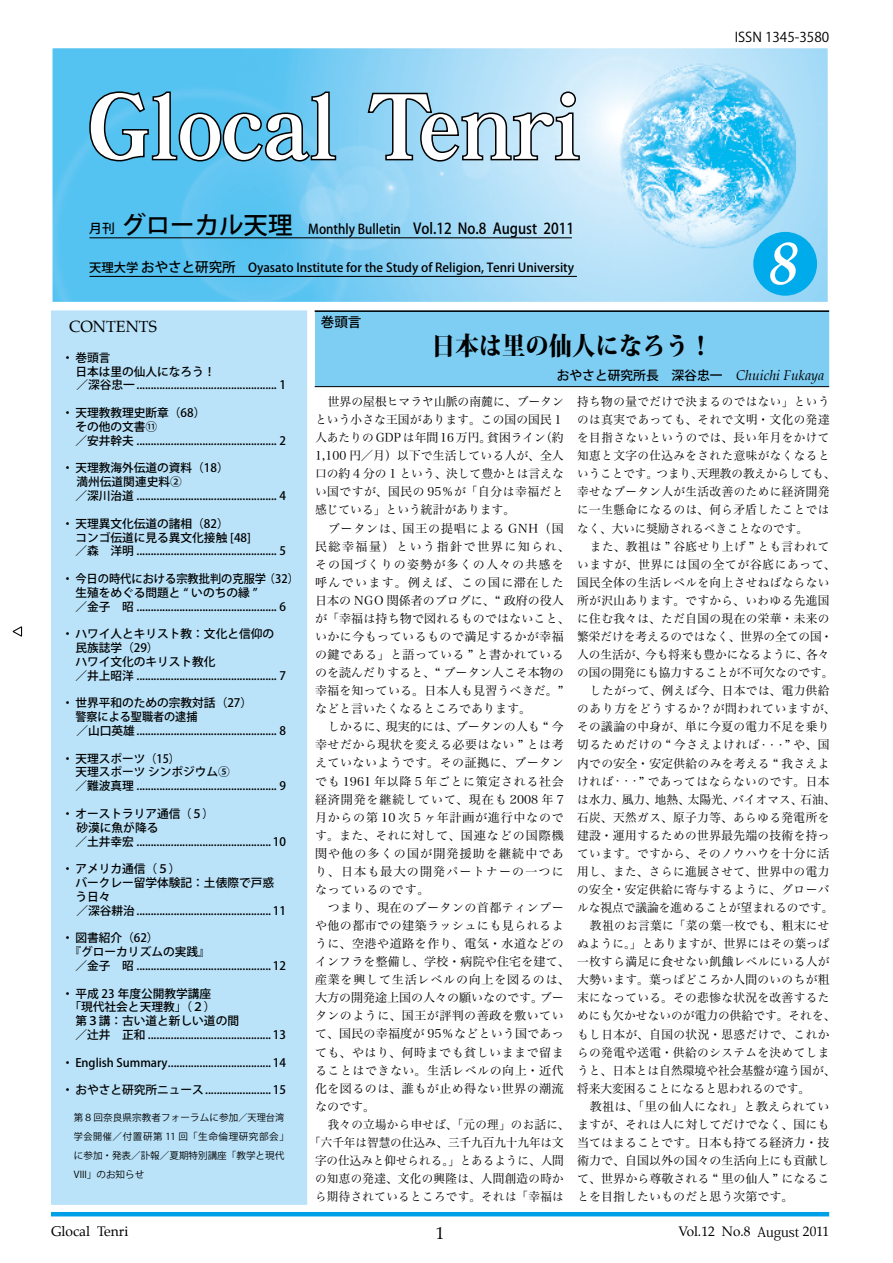
<style>
.page{position:relative;width:893px;height:1263px;background:#fff}
.page>*{position:absolute;margin:0;border:0;box-sizing:border-box;transform-origin:0 0}
.t1{font:italic 700 60.9px "Palatino";color:#fff}
.t2{font:800 25.2px "Koz Min Pro";color:#000;scale:.93 1}
.t3{font:500 24.45px "Koz Go Pro";color:#000}
.t4{font:16.95px "Palatino";color:#000}
.t5{font:15.9px "Palatino";color:#000}
.t6{font:13.8px "Palatino";color:#000}
.t7{font:500 13.5px "Koz Go Pro";color:#000}
.t8{font:13.5px "Palatino";color:#000}
.t9{font:13.5px "Koz Go Pro";color:#000}
.t10{font:500 12.75px "Koz Go Pro";color:#000}
.t11{font:500 12.3px "Koz Go Pro";color:#000}
.t12{font:12px/18px "Hira Min Pro W3";letter-spacing:.035em;color:#000;text-align:justify}
.t13{font:12px "Hira Min Pro W3";color:#000}
.t14{font:12px/18px "Hira Min Pro W3";letter-spacing:.035em;color:#000;scale:.96 1}
.t15{font:12px "Hira Min Pro W3";letter-spacing:.01em;color:#000}
.t16{font:12px "Hira Min Pro W3";letter-spacing:.005em;color:#000;scale:.96 1}
.t17{font:12px "Hira Min Pro W3";letter-spacing:.065em;color:#000}
.t18{font:500 11.7px/13.8px "Koz Go Pro";color:#000}
.t19{font:500 11.7px "Koz Go Pro";color:#000;scale:.95 1}
.t20{font:9.6px/19.2px "Koz Go Pro";letter-spacing:.01em;color:#000}
.s1{font-size:12.75px}
.s2{font-size:15px}
.s3{font-size:13.5px}
.s4{font-size:8.4px}
.s5{font-family:"Palatino";font-weight:400;font-style:italic;font-size:13.8px}
.s6{font-family:"Koz Min Pro"}
</style>
<div class="page">
<img style="left:54px;top:50px;width:772px;height:250px">
<div style="left:51px;top:47px;width:778px;height:256px;border:2px solid #fff"></div>
<svg style="left:89px;top:91px;width:248px;height:71px"></svg>
<svg style="left:367px;top:91px;width:213px;height:71px"></svg>
<div style="left:315px;top:310px;width:514px;height:77px;background:#7ecef4"></div>
<hr style="left:315px;top:386px;width:514px;height:1px;background:#000">
<hr style="left:315px;top:310px;width:514px;height:2px;background:#000">
<div style="left:51px;top:310px;width:256px;height:895px;background:#bae3f9"></div>
<hr style="left:51px;top:1212px;width:778px;height:4px;background:#00a0e9">
<hr style="left:89px;top:237px;width:483px;height:1px;background:#000">
<hr style="left:89px;top:276px;width:488px;height:1px;background:#000">
<svg style="left:12px;top:626px;width:11px;height:11px"></svg>
<div style="left:753px;top:232px;width:64px;height:64px;background:#00abeb;border-radius:50%"></div>
<h3 class="t3" style="left:121px;top:209px;width:173px">グローカル天理</h3>
<p class="t7" style="left:89px;top:220px;width:486px"><span class="s1">月刊</span> 　　　　　　　　　　　　 　Monthly Bulletin　<span class="s2">Vol.12 No.8 August 2011</span></p>
<p class="t11" style="left:89px;top:259px;width:499px">天理大学 <span class="s3">おやさと研究所</span>　Oyasato Institute for the Study of Religion, Tenri University　</p>
<p class="t9" style="left:735px;top:28px;width:96px">ISSN 1345-3580</p>
<h1 class="t1" style="left:768px;top:215px;width:31px">8</h1>
<h3 class="t5" style="left:69px;top:314px;width:89px">CONTENTS</h3>
<p class="t18" style="left:62px;top:351px;width:62px">・巻頭言　</p>
<p class="t18" style="left:75px;top:365px;width:142px">日本は里の仙人になろう！</p>
<p class="t18" style="left:65px;top:379px;width:223px">　／深谷忠一................................................. 1</p>
<p class="t18" style="left:75px;top:406px;width:212px;text-indent:-13px">・天理教教理史断章（68）<br>その他の文書⑪<br>／安井幹夫 ................................................. 2</p>
<p class="t18" style="left:62px;top:462px;width:168px">・天理教海外伝道の資料（18）　満州伝道関連史料②</p>
<p class="t18" style="left:75px;top:489px;width:212px">／深川治道 ................................................. 4</p>
<p class="t18" style="left:75px;top:517px;width:212px;text-indent:-13px">・天理異文化伝道の諸相（82）<br>コンゴ伝道に見る異文化接触 [48]<br>／森　洋明 ................................................. 5</p>
<p class="t18" style="left:75px;top:572px;width:225px;text-indent:-13px">・今日の時代における宗教批判の克服学（32）生殖をめぐる問題と “ いのちの縁 ”<br>／金子　昭 ................................................. 6</p>
<p class="t18" style="left:75px;top:628px;width:212px;text-indent:-13px">・ハワイ人とキリスト教：文化と信仰の民族誌学（29）<br>ハワイ文化のキリスト教化<br>／井上昭洋 ................................................. 7</p>
<p class="t18" style="left:62px;top:697px;width:192px">・世界平和のための宗教対話（27）</p>
<p class="t19" style="left:75px;top:709px;width:130px">警察による聖職者の逮捕</p>
<p class="t18" style="left:65px;top:724px;width:223px">　／山口英雄................................................. 8</p>
<p class="t18" style="left:75px;top:752px;width:212px;text-indent:-13px">・天理スポーツ（15）<br>天理スポーツ シンポジウム⑤<br>／難波真理 ................................................. 9</p>
<p class="t18" style="left:62px;top:807px;width:153px">・オーストラリア通信（５）　砂漠に魚が降る</p>
<p class="t18" style="left:75px;top:835px;width:212px">／土井幸宏 ............................................... 10</p>
<p class="t18" style="left:62px;top:862px;width:120px">・アメリカ通信（５）</p>
<p class="t18" style="left:75px;top:876px;width:200px">バークレー留学体験記：土俵際で戸惑</p>
<p class="t18" style="left:75px;top:890px;width:37px">う日々</p>
<p class="t18" style="left:65px;top:904px;width:223px">　／深谷耕治............................................... 11</p>
<p class="t18" style="left:62px;top:932px;width:98px">・図書紹介（62）</p>
<p class="t18" style="left:69px;top:945px;width:142px">『グローカリズムの実践』</p>
<p class="t18" style="left:75px;top:959px;width:212px">／金子　昭 ............................................... 12</p>
<p class="t18" style="left:62px;top:987px;width:151px">・平成 23 年度公開教学講座</p>
<p class="t18" style="left:69px;top:1001px;width:148px">「現代社会と天理教」（２）</p>
<p class="t18" style="left:75px;top:1015px;width:165px">第３講：古い道と新しい道の間</p>
<p class="t18" style="left:75px;top:1028px;width:212px">／辻井　正和 ........................................... 13</p>
<p class="t18" style="left:62px;top:1056px;width:226px">・English Summary.................................... 14</p>
<p class="t18" style="left:62px;top:1084px;width:226px">・おやさと研究所ニュース....................... 15</p>
<p class="t20" style="left:74px;top:1108px;width:217px">第８回奈良県宗教者フォーラムに参加／天理台湾学会開催／付置研第 11 回「生命倫理研究部会」に参加・発表／訃報／夏期特別講座「教学と現代<br>VIII」のお知らせ</p>
<p class="t7" style="left:321px;top:314px;width:42px">巻頭言</p>
<h2 class="t2" style="left:432px;top:327px;width:303px">日本は里の仙人になろう！</h2>
<p class="t14" style="left:577px;top:391px;width:270px">持ち物の量でだけで決まるのではない」というのは真実であっても、それで文明・文化の発達を目指さないというのでは、長い年月をかけて知恵と文字の仕込みをされた意味がなくなるということです。つまり、天理教の教えからしても、幸せなブータン人が生活改善のために経済開発に一生懸命になるのは、何ら矛盾したことではなく、大いに奨励されるべきことなのです。</p>
<p class="t12" style="left:590px;top:536px;width:241px">また、教祖は ” 谷底せり上げ ” とも言われて</p>
<p class="t17" style="left:577px;top:554px;width:260px">いますが、世界には国の全てが谷底にあって、</p>
<p class="t12" style="left:577px;top:572px;width:254px">国民全体の生活レベルを向上させねばならない</p>
<p class="t12" style="left:577px;top:590px;width:254px">所が沢山あります。ですから、いわゆる先進国</p>
<p class="t12" style="left:577px;top:608px;width:254px">に住む我々は、ただ自国の現在の栄華・未来の</p>
<p class="t13" style="left:577px;top:626px;width:257px">繁栄だけを考えるのではなく、世界の全ての国・</p>
<p class="t13" style="left:577px;top:644px;width:254px">人の生活が、今も将来も豊かになるように、各々</p>
<p class="t13" style="left:577px;top:662px;width:258px">の国の開発にも協力することが不可欠なのです。</p>
<p class="t12" style="left:590px;top:681px;width:241px">したがって、例えば今、日本では、電力供給</p>
<p class="t17" style="left:577px;top:698px;width:260px">のあり方をどうするか？が問われていますが、</p>
<p class="t12" style="left:577px;top:717px;width:254px">その議論の中身が、単に今夏の電力不足を乗り</p>
<p class="t12" style="left:577px;top:735px;width:254px">切るためだけの “ 今さえよければ<span class="s4">・・・</span>” や、国</p>
<p class="t12" style="left:577px;top:753px;width:254px">内での安全・安定供給のみを考える “ 我さえよ</p>
<p class="t12" style="left:577px;top:771px;width:254px">ければ<span class="s4">・・・</span>” であってはならないのです。日本</p>
<p class="t13" style="left:577px;top:789px;width:260px">は水力、風力、地熱、太陽光、バイオマス、石油、</p>
<p class="t12" style="left:577px;top:807px;width:254px">石炭、天然ガス、原子力等、あらゆる発電所を</p>
<p class="t12" style="left:577px;top:825px;width:254px">建設・運用するための世界最先端の技術を持っ</p>
<p class="t12" style="left:577px;top:843px;width:254px">ています。ですから、そのノウハウを十分に活</p>
<p class="t12" style="left:577px;top:861px;width:254px">用し、また、さらに進展させて、世界中の電力</p>
<p class="t12" style="left:577px;top:879px;width:254px">の安全･安定供給に寄与するように、グローバ</p>
<p class="t13" style="left:577px;top:897px;width:258px">ルな視点で議論を進めることが望まれるのです。</p>
<p class="t12" style="left:590px;top:915px;width:241px">教祖のお言葉に「菜の葉一枚でも、粗末にせ</p>
<p class="t15" style="left:577px;top:933px;width:254px">ぬように。」とありますが、世界にはその葉っぱ</p>
<p class="t12" style="left:577px;top:952px;width:254px">一枚すら満足に食せない飢餓レベルにいる人が</p>
<p class="t12" style="left:577px;top:970px;width:254px">大勢います。葉っぱどころか人間のいのちが粗</p>
<p class="t12" style="left:577px;top:988px;width:254px">末になっている。その悲惨な状況を改善するた</p>
<p class="t15" style="left:577px;top:1006px;width:260px">めにも欠かせないのが電力の供給です。それを、</p>
<p class="t12" style="left:577px;top:1024px;width:254px">もし日本が、自国の状況・思惑だけで、これか</p>
<p class="t12" style="left:577px;top:1042px;width:254px">らの発電や送電・供給のシステムを決めてしま</p>
<p class="t15" style="left:577px;top:1060px;width:260px">うと、日本とは自然環境や社会基盤が違う国が、</p>
<p class="t13" style="left:577px;top:1078px;width:235px">将来大変困ることになると思われるのです。</p>
<p class="t12" style="left:590px;top:1096px;width:241px">教祖は、「里の仙人になれ」と教えられてい</p>
<p class="t13" style="left:577px;top:1114px;width:254px">ますが、それは人に対してだけでなく、国にも</p>
<p class="t13" style="left:577px;top:1132px;width:254px">当てはまることです。日本も持てる経済力・技</p>
<p class="t13" style="left:577px;top:1150px;width:254px">術力で、自国以外の国々の生活向上にも貢献し</p>
<p class="t13" style="left:577px;top:1168px;width:254px">て、世界から尊敬される “ 里の仙人 ” になるこ</p>
<p class="t13" style="left:577px;top:1186px;width:218px">とを目指したいものだと思う次第です。</p>
<p class="t10" style="left:557px;top:367px;width:269px">おやさと研究所長　深谷忠一 <span class="s5">Chuichi Fukaya</span></p>
<p class="t12" style="left:315px;top:391px;width:250px;text-indent:13px">世界の屋根ヒマラヤ山脈の南麓に、ブータンという小さな王国があります。この国の国民１人あたりの GDP は年間 16万円。貧困ライン（約1,100 円／月）以下で生活している人が、全人口の約 4 分の 1 という、決して豊かとは言えない国ですが、国民の 95％が「自分は幸福だと感じている」という統計があります。</p>
<p class="t12" style="left:315px;top:518px;width:256px;text-align:left;text-indent:13px">ブータンは、国王の提唱による GNH（国民総幸福量）という指針で世界に知られ、その国づくりの姿勢が多くの人々の共感を呼んでいます。例えば、この国に滞在した日本の NGO 関係者のブログに、“ 政府の役人が「幸福は持ち物で図れるものではないこと、いかに今もっているもので満足するかが幸福の鍵である」と語っている ” と書かれているのを読んだりすると、“ ブータン人こそ本物の幸福を知っている。日本人も見習うべきだ。”などと言いたくなるところであります。</p>
<p class="t12" style="left:315px;top:717px;width:250px;text-indent:13px">しかるに、現実的には、ブータンの人も “ 今幸せだから現状を変える必要はない ” とは考えていないようです。その証拠に、ブータンでも 1961 年以降 5 年ごとに策定される社会経済開発を継続していて、現在も 2008 年 7月からの第 10 次 5 ヶ年計画が進行中なのです。また、それに対して、国連などの国際機関や他の多くの国が開発援助を継続中であり、日本も最大の開発パートナーの一つになっているのです。</p>
<p class="t12" style="left:315px;top:897px;width:256px;text-align:left;text-indent:13px">つまり、現在のブータンの首都ティンプーや他の都市での建築ラッシュにも見られるように、空港や道路を作り、電気・水道などのインフラを整備し、学校・病院や住宅を建て、産業を興して生活レベルの向上を図るのは、大方の開発途上国の人々の願いなのです。ブータンのように、国王が評判の善政を敷いていて、国民の幸福度が 95％などという国であっても、やはり、何時までも貧しいままで留まることはできない。生活レベルの向上・近代化を図るのは、誰もが止め得ない世界の潮流なのです。</p>
<p class="t14" style="left:328px;top:1114px;width:253px">我々の立場から申せば、「元の理」のお話に、</p>
<p class="t16" style="left:309px;top:1132px;width:267px">「六千年は智慧の仕込み、三千九百九十九年は文</p>
<p class="t16" style="left:315px;top:1150px;width:261px">字の仕込みと仰せられる。」とあるように、人間</p>
<p class="t14" style="left:315px;top:1168px;width:261px">の知恵の発達、文化の興隆は、人間創造の時か</p>
<p class="t14" style="left:315px;top:1187px;width:261px">ら期待されているところです。それは「幸福は</p>
<p class="t6" style="left:51px;top:1220px;width:79px">Glocal Tenri</p>
<h3 class="t4" style="left:436px;top:1219px;width:10px">1</h3>
<p class="t8" style="left:678px;top:1220px;width:152px">Vol.12 No.8 <span class="s6">August</span> 2011</p>
</div>
